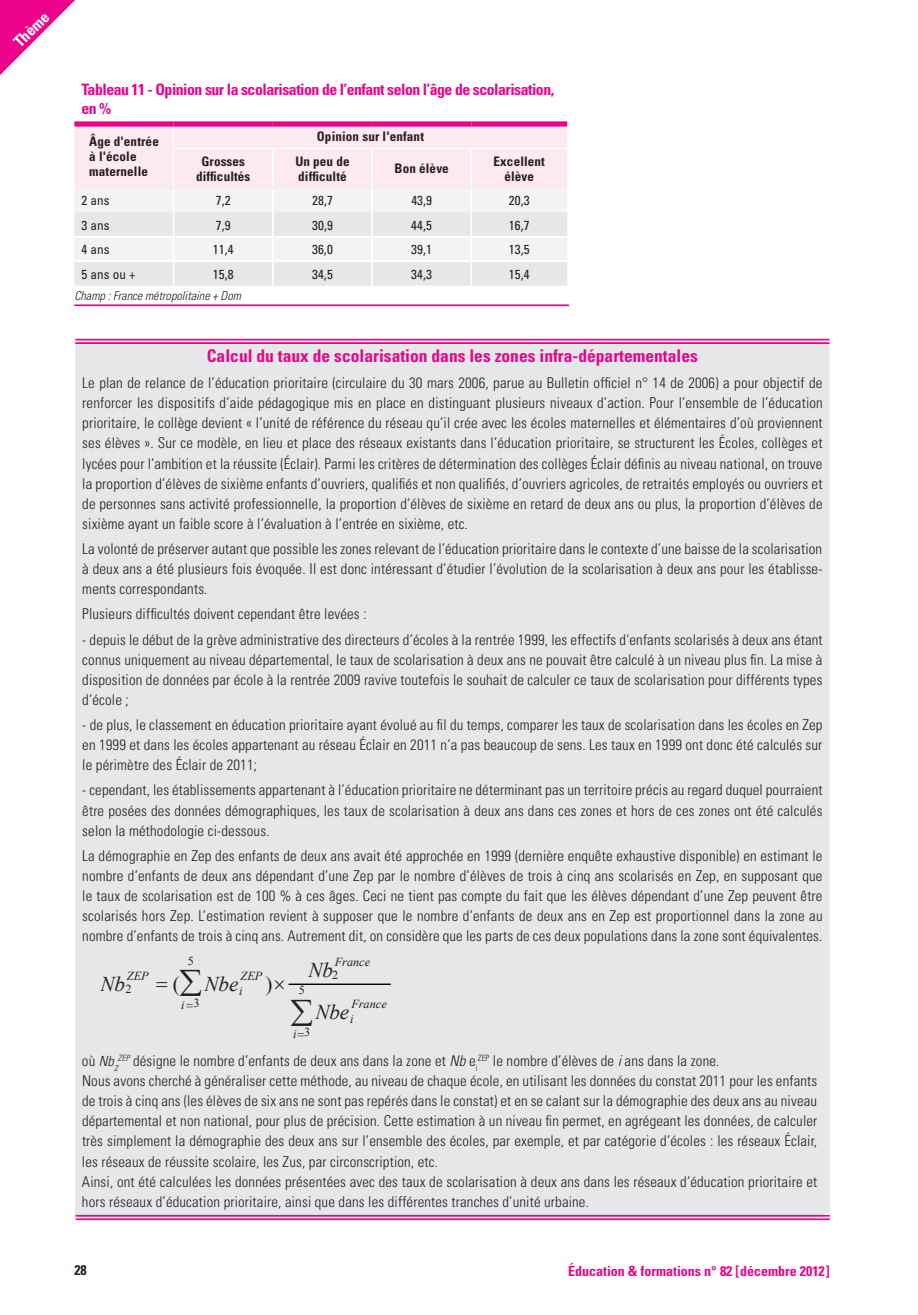
<style>
.page{position:relative;width:918px;height:1315px;background:#fff}
.page>*{position:absolute;margin:0;border:0;box-sizing:border-box;transform-origin:0 0}
.t1{font:italic 21px "Times New Roman";color:#231f20}
.t2{font:21px "Times New Roman";color:#231f20}
.t3{font:700 condensed 17.5px "Univers";color:#ed028c}
.t4{font:700 condensed 15.75px/19.2px "Univers";letter-spacing:-.03em;color:#ed028c}
.t5{font:700 condensed 15.75px "Univers";color:#fff}
.t6{font:300 condensed 14.88px/20.1px "Univers";letter-spacing:.01em;color:#231f20;text-align:justify}
.t7{font:700 condensed 14px "Univers";color:#ed028c}
.t8{font:700 condensed 14px "Univers";color:#231f20}
.t9{font:700 condensed 13.12px/14.9px "Univers";letter-spacing:.01em;color:#231f20}
.t10{font:condensed 13.12px "Univers";letter-spacing:.01em;color:#231f20}
.t11{font:italic 300 condensed 12.25px "Univers";color:#231f20}
.t12{font:italic 12.25px "Times New Roman";color:#231f20}
.t13{font:12.25px "Times New Roman";color:#231f20}
.s1{font-style:italic;font-size:14px}
.s2{font-style:italic}
</style>
<div class="page">
<div style="left:75px;top:941px;width:754px;height:271px;background:#e6e7e9"></div>
<div style="left:75px;top:344px;width:754px;height:597px;background:#e6e7e9"></div>
<svg style="left:75px;top:340px;width:754px;height:1px"></svg>
<hr style="left:75px;top:339px;width:754px;height:1px;background:#ed028c">
<hr style="left:75px;top:342px;width:754px;height:2px;background:#ed028c">
<div style="left:75px;top:1047px;width:749px;height:169px;background:#e6e7e9"></div>
<hr style="left:76px;top:1214px;width:754px;height:2px;background:#ed028c">
<hr style="left:76px;top:1218px;width:754px;height:2px;background:#ed028c">
<svg style="left:74px;top:127px;width:493px;height:159px"></svg>
<hr style="left:273px;top:260px;width:99px;height:2px;background:#fff">
<hr style="left:272px;top:262px;width:2px;height:24px;background:#fff">
<hr style="left:372px;top:260px;width:99px;height:2px;background:#fff">
<hr style="left:371px;top:262px;width:2px;height:24px;background:#fff">
<hr style="left:471px;top:260px;width:96px;height:2px;background:#fff">
<hr style="left:470px;top:262px;width:2px;height:24px;background:#fff">
<div style="left:74px;top:121px;width:100px;height:6px;background:#ed028c"></div>
<div style="left:174px;top:121px;width:99px;height:6px;background:#ed028c"></div>
<div style="left:273px;top:121px;width:99px;height:6px;background:#ed028c"></div>
<div style="left:372px;top:121px;width:99px;height:6px;background:#ed028c"></div>
<div style="left:471px;top:121px;width:96px;height:6px;background:#ed028c"></div>
<hr style="left:74px;top:187px;width:100px;height:2px;background:#fce9f1">
<hr style="left:174px;top:187px;width:99px;height:2px;background:#fce9f1">
<hr style="left:273px;top:187px;width:99px;height:2px;background:#fce9f1">
<hr style="left:372px;top:187px;width:99px;height:2px;background:#fce9f1">
<hr style="left:471px;top:187px;width:96px;height:2px;background:#fce9f1">
<hr style="left:74px;top:304px;width:495px;height:2px;background:#ed028c">
<hr style="left:289px;top:983px;width:101px;height:2px;background:#000">
<svg style="left:0;top:0;width:75px;height:75px"></svg>
<p class="t5" style="left:10px;top:38px;width:44px;rotate:-45deg">Thème</p>
<p class="t4" style="left:81px;top:79px;width:474px">Tableau 11 - Opinion sur la scolarisation de l’enfant selon l’âge de scolarisation, en %</p>
<p class="t9" style="left:89px;top:134px;width:71px">Âge d'entrée à l'école maternelle</p>
<p class="t9" style="left:317px;top:129px;width:109px">Opinion sur l'enfant</p>
<p class="t9" style="left:196px;top:154px;width:56px;text-align:center">Grosses difficultés</p>
<p class="t9" style="left:295px;top:154px;width:56px">Un peu de difficulté</p>
<p class="t9" style="left:394px;top:161px;width:56px">Bon élève</p>
<p class="t9" style="left:493px;top:154px;width:53px;text-align:center">Excellent élève</p>
<p class="t10" style="left:81px;top:192px;width:30px">2 ans</p>
<p class="t10" style="left:216px;top:192px;width:16px">7,2</p>
<p class="t10" style="left:312px;top:192px;width:22px">28,7</p>
<p class="t10" style="left:411px;top:192px;width:22px">43,9</p>
<p class="t10" style="left:509px;top:192px;width:22px">20,3</p>
<p class="t10" style="left:81px;top:217px;width:30px">3 ans</p>
<p class="t10" style="left:216px;top:217px;width:16px">7,9</p>
<p class="t10" style="left:312px;top:217px;width:22px">30,9</p>
<p class="t10" style="left:411px;top:217px;width:22px">44,5</p>
<p class="t10" style="left:509px;top:217px;width:22px">16,7</p>
<p class="t10" style="left:81px;top:241px;width:30px">4 ans</p>
<p class="t10" style="left:213px;top:241px;width:22px">11,4</p>
<p class="t10" style="left:312px;top:241px;width:22px">36,0</p>
<p class="t10" style="left:411px;top:241px;width:22px">39,1</p>
<p class="t10" style="left:509px;top:241px;width:22px">13,5</p>
<p class="t10" style="left:81px;top:266px;width:56px">5 ans ou +</p>
<p class="t10" style="left:213px;top:266px;width:22px">15,8</p>
<p class="t10" style="left:312px;top:266px;width:22px">34,5</p>
<p class="t10" style="left:411px;top:266px;width:22px">34,3</p>
<p class="t10" style="left:509px;top:266px;width:22px">15,4</p>
<p class="t11" style="left:74px;top:288px;width:168px">Champ : France métropolitaine + Dom</p>
<p class="t3" style="left:207px;top:345px;width:492px">Calcul du taux de scolarisation dans les zones infra-départementales</p>
<p class="t6" style="left:82px;top:373px;width:742px">Le plan de relance de l’éducation prioritaire (circulaire du 30 mars 2006, parue au Bulletin officiel n° 14 de 2006) a pour objectif de renforcer les dispositifs d’aide pédagogique mis en place en distinguant plusieurs niveaux d’action. Pour l’ensemble de l’éducation prioritaire, le collège devient « l’unité de référence du réseau qu’il crée avec les écoles maternelles et élémentaires d’où proviennent ses élèves ». Sur ce modèle, en lieu et place des réseaux existants dans l’éducation prioritaire, se structurent les Écoles, collèges et lycées pour l’ambition et la réussite (Éclair). Parmi les critères de détermination des collèges Éclair définis au niveau national, on trouve la proportion d’élèves de sixième enfants d’ouvriers, qualifiés et non qualifiés, d’ouvriers agricoles, de retraités employés ou ouvriers et de personnes sans activité professionnelle, la proportion d’élèves de sixième en retard de deux ans ou plus, la proportion d’élèves de sixième ayant un faible score à l’évaluation à l’entrée en sixième, etc.</p>
<p class="t6" style="left:82px;top:539px;width:742px">La volonté de préserver autant que possible les zones relevant de l’éducation prioritaire dans le contexte d’une baisse de la scolarisation à deux ans a été plusieurs fois évoquée. Il est donc intéressant d’étudier l’évolution de la scolarisation à deux ans pour les établisse&shy;ments correspondants.</p>
<p class="t6" style="left:82px;top:604px;width:286px">Plusieurs difficultés doivent cependant être levées :</p>
<p class="t6" style="left:82px;top:629px;width:742px">- depuis le début de la grève administrative des directeurs d’écoles à la rentrée 1999, les effectifs d'enfants scolarisés à deux ans étant connus uniquement au niveau départemental, le taux de scolarisation à deux ans ne pouvait être calculé à un niveau plus fin. La mise à disposition de données par école à la rentrée 2009 ravive toutefois le souhait de calculer ce taux de scolarisation pour différents types d’école ;</p>
<p class="t6" style="left:82px;top:714px;width:742px">- de plus, le classement en éducation prioritaire ayant évolué au fil du temps, comparer les taux de scolarisation dans les écoles en Zep en 1999 et dans les écoles appartenant au réseau Éclair en 2011 n’a pas beaucoup de sens. Les taux en 1999 ont donc été calculés sur le périmètre des Éclair de 2011;</p>
<p class="t6" style="left:82px;top:780px;width:742px">- cependant, les établissements appartenant à l’éducation prioritaire ne déterminant pas un territoire précis au regard duquel pourraient être posées des données démographiques, les taux de scolarisation à deux ans dans ces zones et hors de ces zones ont été calculés selon la méthodologie ci-dessous.</p>
<p class="t6" style="left:82px;top:845px;width:742px">La démographie en Zep des enfants de deux ans avait été approchée en 1999 (dernière enquête exhaustive disponible) en estimant le nombre d’enfants de deux ans dépendant d’une Zep par le nombre d’élèves de trois à cinq ans scolarisés en Zep, en supposant que le taux de scolarisation est de 100 % à ces âges. Ceci ne tient pas compte du fait que les élèves dépendant d’une Zep peuvent être scolarisés hors Zep. L’estimation revient à supposer que le nombre d’enfants de deux ans en Zep est proportionnel dans la zone au nombre d’enfants de trois à cinq ans. Autrement dit, on considère que les parts de ces deux populations dans la zone sont équivalentes.</p>
<p class="t12" style="left:127px;top:967px;width:23px">ZEP</p>
<h1 class="t1" style="left:101px;top:969px;width:26px">Nb</h1>
<p class="t13" style="left:126px;top:980px;width:8px">2</p>
<h1 class="t2" style="left:173px;top:970px;width:8px">(</h1>
<p class="t13" style="left:188px;top:952px;width:8px">5</p>
<p class="t12" style="left:240px;top:967px;width:23px">ZEP</p>
<h1 class="t1" style="left:204px;top:969px;width:40px">Nbe<sub>i</sub></h1>
<h1 class="t2" style="left:265px;top:970px;width:8px">)</h1>
<p class="t12" style="left:335px;top:953px;width:37px">France</p>
<h1 class="t1" style="left:308px;top:955px;width:26px">Nb</h1>
<p class="t13" style="left:332px;top:966px;width:8px">2</p>
<p class="t13" style="left:299px;top:981px;width:8px">5</p>
<p class="t12" style="left:181px;top:996px;width:5px">i</p>
<p class="t13" style="left:193px;top:994px;width:8px">3</p>
<p class="t12" style="left:351px;top:995px;width:37px">France</p>
<h1 class="t1" style="left:315px;top:997px;width:40px">Nbe<sub>i</sub></h1>
<p class="t12" style="left:293px;top:1026px;width:5px">i</p>
<p class="t13" style="left:304px;top:1023px;width:8px">3</p>
<p class="t6" style="left:82px;top:1050px;width:737px;text-align:left">où <span class="s1">Nb</span><sub>2</sub><sup>ZEP</sup> désigne le nombre d’enfants de deux ans dans la zone et <span class="s2">Nb</span> e<sub>i</sub><sup>ZEP</sup> le nombre d’élèves de <span class="s2">i</span> ans dans la zone.<br>Nous avons cherché à généraliser cette méthode, au niveau de chaque école, en utilisant les données du constat 2011 pour les enfants de trois à cinq ans (les élèves de six ans ne sont pas repérés dans le constat) et en se calant sur la démographie des deux ans au niveau départemental et non national, pour plus de précision. Cette estimation à un niveau fin permet, en agrégeant les données, de calculer très simplement la démographie des deux ans sur l’ensemble des écoles, par exemple, et par catégorie d’écoles : les réseaux Éclair, les réseaux de réussite scolaire, les Zus, par circonscription, etc.<br>Ainsi, ont été calculées les données présentées avec des taux de scolarisation à deux ans dans les réseaux d’éducation prioritaire et hors réseaux d’éducation prioritaire, ainsi que dans les différentes tranches d’unité urbaine.</p>
<p class="t8" style="left:74px;top:1261px;width:14px">28</p>
<p class="t7" style="left:568px;top:1262px;width:263px">Éducation &amp; formations n° 82 [décembre 2012 ]</p>
</div>
